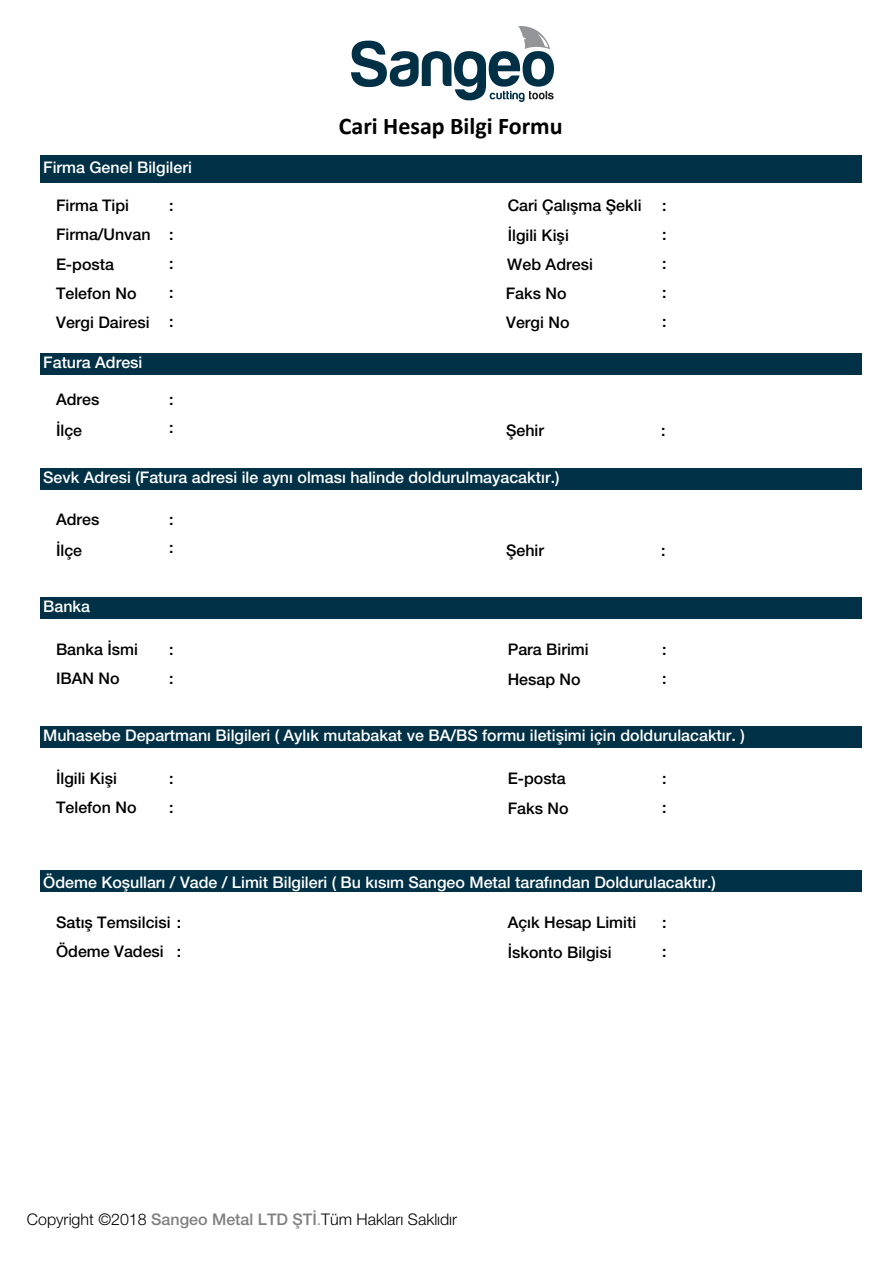
<style>
.page{position:relative;width:893px;height:1263px;background:#fff}
.page>*{position:absolute;margin:0;border:0;box-sizing:border-box;transform-origin:0 0}
.t1{font:700 24px "Calibri";color:#000}
.t2{font:500 16.05px/29.1px "Helvetica Neue";color:#000;text-align:justify}
.t3{font:500 16.05px "Helvetica Neue";color:#fff}
.t4{font:300 16.05px "Helvetica Neue";color:#000}
.s1{font-weight:500;color:#808080}
.s2{color:#808080}
</style>
<div class="page">
<div style="left:40px;top:155px;width:822px;height:28px;background:#003146"></div>
<div style="left:40px;top:353px;width:822px;height:21px;background:#003146"></div>
<div style="left:40px;top:598px;width:822px;height:21px;background:#003146"></div>
<div style="left:40px;top:727px;width:822px;height:21px;background:#003146"></div>
<div style="left:40px;top:871px;width:822px;height:21px;background:#003146"></div>
<div style="left:40px;top:468px;width:822px;height:21px;background:#003146"></div>
<img style="left:351px;top:26px;width:202px;height:76px">
<p class="t3" style="left:43px;top:155px;width:150px">Firma Genel Bilgileri</p>
<h1 class="t1" style="left:339px;top:109px;width:225px">Cari Hesap Bilgi Formu</h1>
<p class="t2" style="left:56px;top:190px;width:74px">Firma Tipi</p>
<p class="t2" style="left:169px;top:190px;width:6px">:</p>
<p class="t2" style="left:508px;top:190px;width:135px">Cari Çalışma Şekli</p>
<p class="t2" style="left:56px;top:219px;width:119px">Firma/Unvan :</p>
<p class="t2" style="left:508px;top:220px;width:63px">İlgili Kişi</p>
<p class="t2" style="left:56px;top:249px;width:60px">E-posta</p>
<p class="t2" style="left:169px;top:248px;width:6px">:</p>
<p class="t2" style="left:507px;top:249px;width:87px">Web Adresi</p>
<p class="t2" style="left:56px;top:278px;width:82px">Telefon No</p>
<p class="t2" style="left:169px;top:277px;width:6px">:</p>
<p class="t2" style="left:506px;top:278px;width:63px">Faks No</p>
<p class="t2" style="left:56px;top:307px;width:119px">Vergi Dairesi :</p>
<p class="t2" style="left:506px;top:307px;width:65px">Vergi No</p>
<p class="t3" style="left:43px;top:349px;width:101px">Fatura Adresi</p>
<p class="t2" style="left:56px;top:384px;width:45px">Adres</p>
<p class="t2" style="left:169px;top:384px;width:6px">:</p>
<p class="t2" style="left:662px;top:190px;width:6px">:</p>
<p class="t2" style="left:662px;top:219px;width:6px">: : : :</p>
<p class="t2" style="left:56px;top:415px;width:28px">İlçe</p>
<p class="t2" style="left:169px;top:412px;width:6px">:</p>
<p class="t2" style="left:506px;top:415px;width:39px">Şehir</p>
<p class="t2" style="left:661px;top:415px;width:6px">:</p>
<p class="t3" style="left:43px;top:464px;width:518px">Sevk Adresi (Fatura adresi ile aynı olması halinde doldurulmayacaktır.)</p>
<p class="t2" style="left:56px;top:504px;width:45px">Adres</p>
<p class="t2" style="left:169px;top:504px;width:6px">:</p>
<p class="t2" style="left:56px;top:535px;width:28px">İlçe</p>
<p class="t2" style="left:506px;top:535px;width:39px">Şehir</p>
<p class="t2" style="left:661px;top:535px;width:6px">:</p>
<p class="t2" style="left:169px;top:532px;width:6px">:</p>
<p class="t3" style="left:43px;top:594px;width:49px">Banka</p>
<p class="t2" style="left:56px;top:634px;width:83px">Banka İsmi</p>
<p class="t2" style="left:169px;top:634px;width:6px">:</p>
<p class="t2" style="left:508px;top:634px;width:83px">Para Birimi</p>
<p class="t2" style="left:56px;top:663px;width:65px">IBAN No</p>
<p class="t2" style="left:169px;top:663px;width:6px">:</p>
<p class="t2" style="left:508px;top:664px;width:75px">Hesap No</p>
<p class="t2" style="left:662px;top:634px;width:6px">:</p>
<p class="t2" style="left:662px;top:663px;width:6px">:</p>
<p class="t3" style="left:43px;top:723px;width:703px">Muhasebe Departmanı Bilgileri ( Aylık mutabakat ve BA/BS formu iletişimi için doldurulacaktır. )</p>
<p class="t2" style="left:56px;top:763px;width:62px">İlgili Kişi</p>
<p class="t2" style="left:169px;top:763px;width:6px">:</p>
<p class="t2" style="left:508px;top:763px;width:60px">E-posta</p>
<p class="t2" style="left:56px;top:792px;width:82px">Telefon No</p>
<p class="t2" style="left:169px;top:792px;width:6px">:</p>
<p class="t2" style="left:508px;top:793px;width:62px">Faks No</p>
<p class="t2" style="left:662px;top:763px;width:6px">:</p>
<p class="t2" style="left:662px;top:792px;width:6px">:</p>
<p class="t3" style="left:43px;top:870px;width:674px">Ödeme Koşulları / Vade / Limit Bilgileri ( Bu kısım Sangeo Metal tarafından Doldurulacaktır.)</p>
<p class="t2" style="left:56px;top:907px;width:127px">Satış Temsilcisi :</p>
<p class="t2" style="left:508px;top:907px;width:130px">Açık Hesap Limiti</p>
<p class="t2" style="left:56px;top:936px;width:127px">Ödeme Vadesi :</p>
<p class="t2" style="left:508px;top:937px;width:105px">İskonto Bilgisi</p>
<p class="t2" style="left:662px;top:907px;width:6px">:</p>
<p class="t2" style="left:662px;top:936px;width:6px">:</p>
<p class="t4" style="left:27px;top:1206px;width:432px">Copyright ©2018 <span class="s1">Sangeo Metal LTD ŞTİ</span><span class="s2">.</span>Tüm Hakları Saklıdır</p>
</div>
